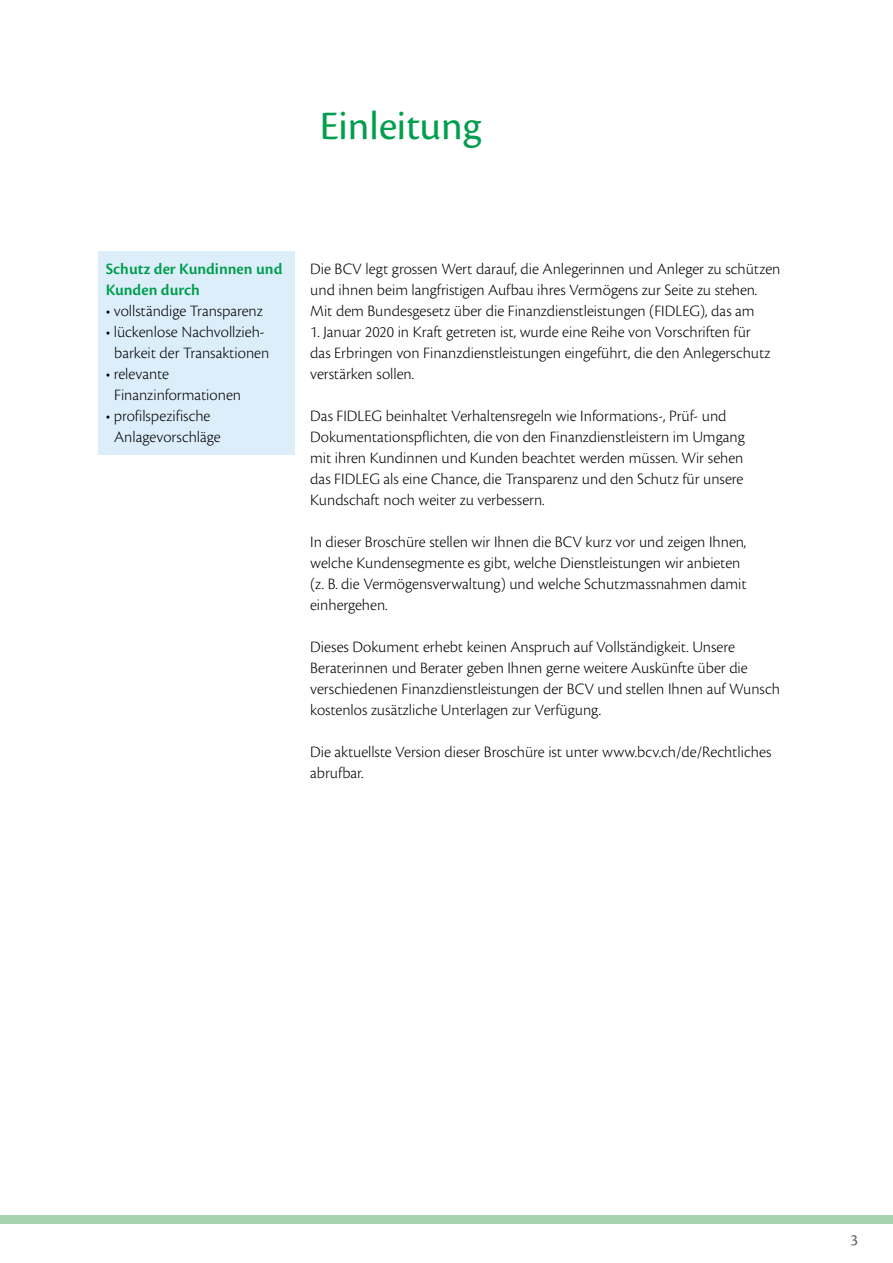
<style>
.page{position:relative;width:893px;height:1263px;background:#fff}
.page>*{position:absolute;margin:0;border:0;box-sizing:border-box;transform-origin:0 0}
.t1{font:42px "Cronos Pro";color:#009e4d}
.t2{font:300 16.5px/21px "Cronos Pro";letter-spacing:-.005em;color:#000}
.t3{font:600 16.5px/21px "Cronos Pro";color:#009e4d}
.t4{font:16.5px "Cronos Pro";color:#646363}
</style>
<div class="page">
<div style="left:0;top:1215px;width:893px;height:9px;background:#a8d3af"></div>
<div style="left:99px;top:252px;width:196px;height:203px;background:#ddeefb"></div>
<h1 class="t1" style="left:320px;top:102px;width:163px">Einleitung</h1>
<p class="t3" style="left:106px;top:259px;width:178px">Schutz der Kundinnen und<br>Kunden durch</p>
<p class="t2" style="left:106px;top:301px;width:159px">• vollständige Transparenz</p>
<p class="t2" style="left:106px;top:322px;width:165px;text-align:center">• lückenlose Nachvollzieh&shy;barkeit der Transaktionen</p>
<p class="t2" style="left:114px;top:364px;width:128px;text-indent:-8px">• relevante<br>Finanzinformationen</p>
<p class="t2" style="left:114px;top:406px;width:108px;text-indent:-8px">• profilspezifische<br>Anlagevorschläge</p>
<p class="t2" style="left:310px;top:259px;width:472px">Die BCV legt grossen Wert darauf, die Anlegerinnen und Anleger zu schützen und ihnen beim langfristigen Aufbau ihres Vermögens zur Seite zu stehen.<br>Mit dem Bundesgesetz über die Finanzdienstleistungen (FIDLEG), das am</p>
<p class="t2" style="left:310px;top:322px;width:462px">1. Januar 2020 in Kraft getreten ist, wurde eine Reihe von Vorschriften für das Erbringen von Finanzdienstleistungen eingeführt, die den Anlegerschutz verstärken sollen.</p>
<p class="t2" style="left:310px;top:406px;width:436px">Das FIDLEG beinhaltet Verhaltensregeln wie Informations-, Prüf- und Dokumentationspflichten, die von den Finanzdienstleistern im Umgang mit ihren Kundinnen und Kunden beachtet werden müssen. Wir sehen das FIDLEG als eine Chance, die Transparenz und den Schutz für unsere Kundschaft noch weiter zu verbessern.</p>
<p class="t2" style="left:310px;top:532px;width:438px">In dieser Broschüre stellen wir Ihnen die BCV kurz vor und zeigen Ihnen, welche Kundensegmente es gibt, welche Dienstleistungen wir anbieten (z. B. die Vermögensverwaltung) und welche Schutzmassnahmen damit einhergehen.</p>
<p class="t2" style="left:310px;top:637px;width:471px">Dieses Dokument erhebt keinen Anspruch auf Vollständigkeit. Unsere Beraterinnen und Berater geben Ihnen gerne weitere Auskünfte über die verschiedenen Finanzdienstleistungen der BCV und stellen Ihnen auf Wunsch kostenlos zusätzliche Unterlagen zur Verfügung.</p>
<p class="t2" style="left:310px;top:742px;width:463px">Die aktuellste Version dieser Broschüre ist unter www.bcv.ch/de/Rechtliches abrufbar.</p>
<p class="t4" style="left:850px;top:1231px;width:9px">3</p>
</div>
